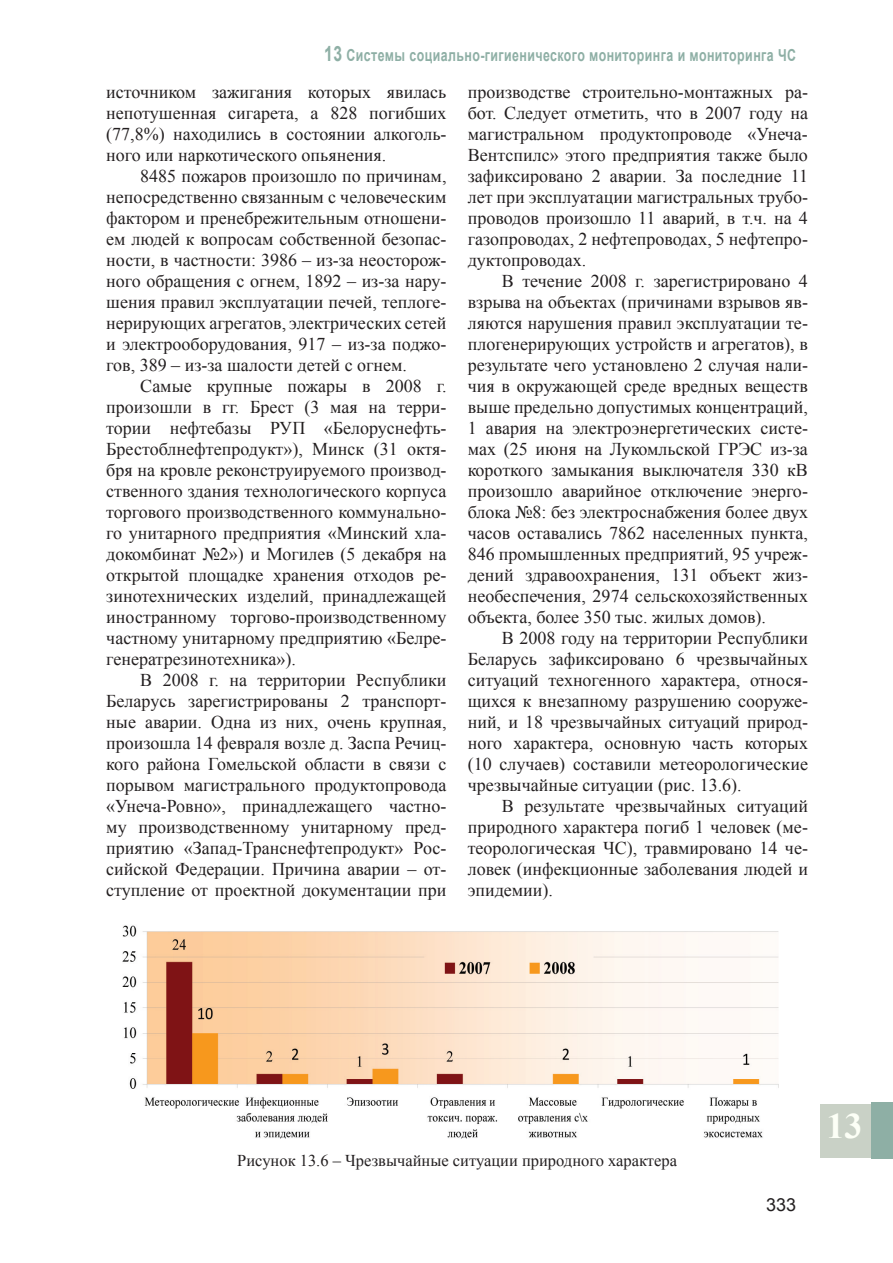
<style>
.page{position:relative;width:893px;height:1263px;background:#fff}
.page>*{position:absolute;margin:0;border:0;box-sizing:border-box;transform-origin:0 0}
.t1{font:700 36px "Times New Roman";color:#fcfff6}
.t2{font:18px/21px "Times New Roman";color:#231f20;text-align:justify}
.t3{font:18px "Arial";color:#231f20}
.t4{font:700 16.5px "Arial";letter-spacing:.035em;color:#8eafa5;scale:.75 1}
.t5{font:16.5px "Times New Roman";color:#231f20}
.s1{font-size:21px}
</style>
<div class="page">
<div style="left:821px;top:1104px;width:72px;height:53px;background:#c9d1c6"></div>
<div style="left:872px;top:1102px;width:21px;height:57px;background:#8eafa5"></div>
<img style="left:122px;top:925px;width:657px;height:214px">
<p class="t4" style="left:324px;top:45px;width:631px"><span class="s1">13</span> Системы социально-гигиенического мониторинга и мониторинга ЧС</p>
<p class="t2" style="left:106px;top:81px;width:342px">источником зажигания которых явилась непотушенная сигарета, а 828 погибших (77,8%) находились в состоянии алкоголь&shy;ного или наркотического опьянения.</p>
<p class="t2" style="left:106px;top:165px;width:342px;text-indent:34px">8485 пожаров произошло по причинам, непосредственно связанным с человеческим фактором и пренебрежительным отношени&shy;ем людей к вопросам собственной безопас&shy;ности, в частности: 3986 – из-за неосторож&shy;ного обращения с огнем, 1892 – из-за нару&shy;шения правил эксплуатации печей, теплоге&shy;нерирующих агрегатов, электрических сетей и электрооборудования, 917 – из-за поджо&shy;гов, 389 – из-за шалости детей с огнем.</p>
<p class="t2" style="left:106px;top:375px;width:342px;text-indent:34px">Самые крупные пожары в 2008 г. произошли в гг. Брест (3 мая на терри&shy;тории нефтебазы РУП «Белоруснефть-Брестоблнефтепродукт»), Минск (31 октя&shy;бря на кровле реконструируемого производ&shy;ственного здания технологического корпуса торгового производственного коммунально&shy;го унитарного предприятия «Минский хла&shy;докомбинат №2») и Могилев (5 декабря на открытой площадке хранения отходов ре&shy;зинотехнических изделий, принадлежащей иностранному торгово-производственному частному унитарному предприятию «Белре&shy;генератрезинотехника»).</p>
<p class="t2" style="left:106px;top:669px;width:342px;text-indent:34px">В 2008 г. на территории Республики Беларусь зарегистрированы 2 транспорт&shy;ные аварии. Одна из них, очень крупная, произошла 14 февраля возле д. Заспа Речиц&shy;кого района Гомельской области в связи с порывом магистрального продуктопровода «Унеча-Ровно», принадлежащего частно&shy;му производственному унитарному пред&shy;приятию «Запад-Транснефтепродукт» Рос&shy;сийской Федерации. Причина аварии – от&shy;ступление от проектной документации при</p>
<p class="t2" style="left:468px;top:81px;width:342px">производстве строительно-монтажных ра&shy;бот. Следует отметить, что в 2007 году на магистральном продуктопроводе «Унеча-Вентспилс» этого предприятия также было зафиксировано 2 аварии. За последние 11 лет при эксплуатации магистральных трубо&shy;проводов произошло 11 аварий, в т.ч. на 4 газопроводах, 2 нефтепроводах, 5 нефтепро&shy;дуктопроводах.</p>
<p class="t2" style="left:468px;top:270px;width:342px;text-indent:34px">В течение 2008 г. зарегистрировано 4 взрыва на объектах (причинами взрывов яв&shy;ляются нарушения правил эксплуатации те&shy;плогенерирующих устройств и агрегатов), в результате чего установлено 2 случая нали&shy;чия в окружающей среде вредных веществ выше предельно допустимых концентраций, 1 авария на электроэнергетических систе&shy;мах (25 июня на Лукомльской ГРЭС из-за короткого замыкания выключателя 330 кВ произошло аварийное отключение энерго&shy;блока №8: без электроснабжения более двух часов оставались 7862 населенных пункта, 846 промышленных предприятий, 95 учреж&shy;дений здравоохранения, 131 объект жиз&shy;необеспечения, 2974 сельскохозяйственных объекта, более 350 тыс. жилых домов).</p>
<p class="t2" style="left:468px;top:627px;width:342px;text-indent:34px">В 2008 году на территории Республики Беларусь зафиксировано 6 чрезвычайных ситуаций техногенного характера, относя&shy;щихся к внезапному разрушению сооруже&shy;ний, и 18 чрезвычайных ситуаций природ&shy;ного характера, основную часть которых (10 случаев) составили метеорологические чрезвычайные ситуации (рис. 13.6).</p>
<p class="t2" style="left:468px;top:795px;width:342px;text-indent:34px">В результате чрезвычайных ситуаций природного характера погиб 1 человек (ме&shy;теорологическая ЧС), травмировано 14 че&shy;ловек (инфекционные заболевания людей и эпидемии).</p>
<p class="t5" style="left:237px;top:1149px;width:441px">Рисунок 13.6 – Чрезвычайные ситуации природного характера</p>
<p class="t3" style="left:766px;top:1193px;width:32px">333</p>
<h1 class="t1" style="left:827px;top:1101px;width:37px">13</h1>
</div>
